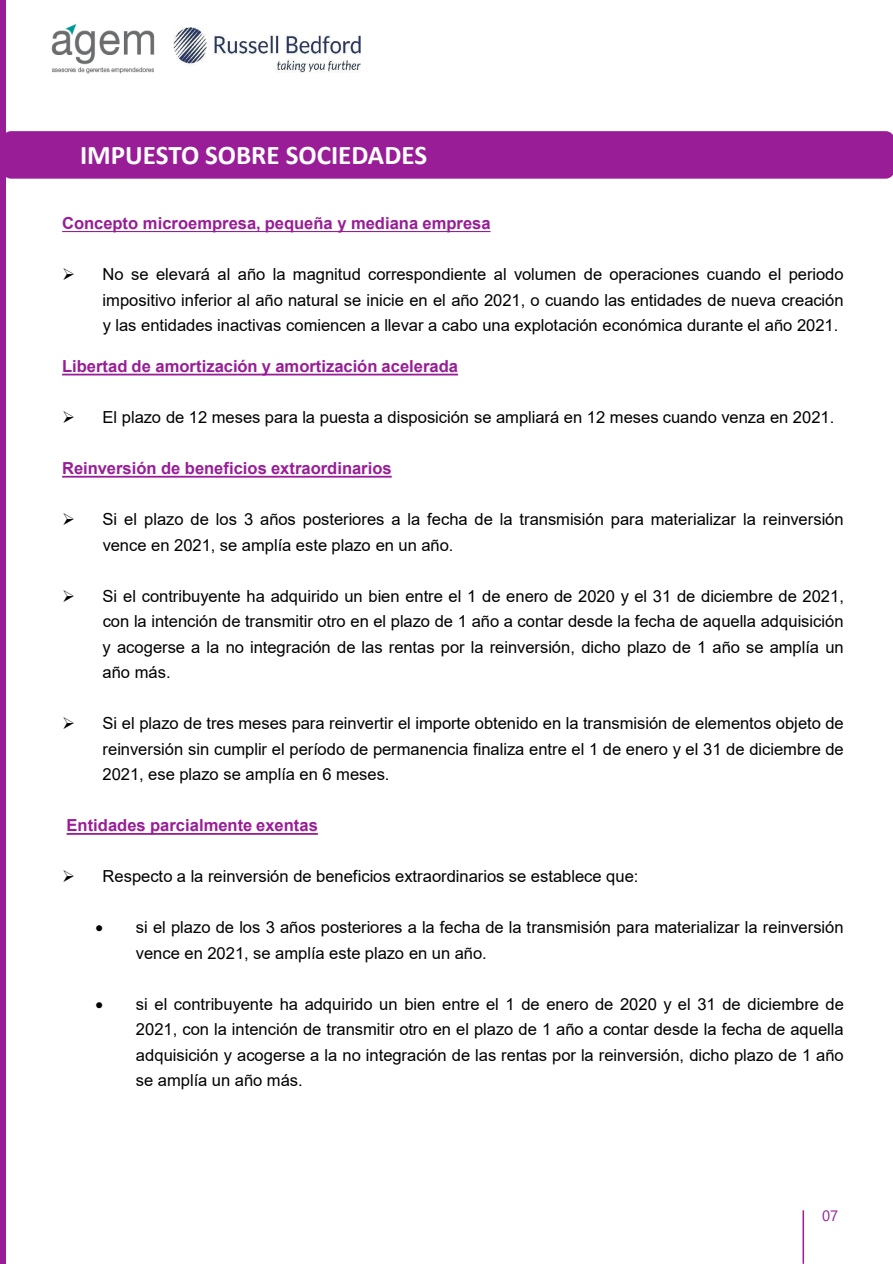
<style>
.page{position:relative;width:893px;height:1264px;background:#fff}
.page>*{position:absolute;margin:0;border:0;box-sizing:border-box;transform-origin:0 0}
.t1{font:700 27px "Calibri";color:#fff}
.t2{font:16.5px/25.5px "Arial";color:#000;text-align:justify}
.t3{font:700 16.5px "Arial";color:#981d97}
.t4{font:15px "Segoe UI";color:#981d97}
</style>
<div class="page">
<hr style="left:802px;top:1209px;width:2px;height:54px;background:#981d97">
<img style="left:174px;top:28px;width:186px;height:44px">
<img style="left:51px;top:24px;width:104px;height:50px">
<svg style="left:62px;top:231px;width:428px;height:1px"></svg>
<svg style="left:62px;top:373px;width:396px;height:2px"></svg>
<svg style="left:62px;top:475px;width:329px;height:2px"></svg>
<svg style="left:67px;top:833px;width:251px;height:1px"></svg>
<div style="left:0;top:0;width:5px;height:1263px;background:#981d97"></div>
<div style="left:5px;top:131px;width:887px;height:48px;background:#981d97"></div>
<p class="t1" style="left:80px;top:136px;width:349px">IMPUESTO SOBRE SOCIEDADES</p>
<p class="t3" style="left:62px;top:212px;width:430px">Concepto microempresa, pequeña y mediana empresa</p>
<p class="t2" style="left:103px;top:262px;width:742px;text-indent:-40px">➢ No se elevará al año la magnitud correspondiente al volumen de operaciones cuando el periodo impositivo inferior al año natural se inicie en el año 2021, o cuando las entidades de nueva creación y las entidades inactivas comiencen a llevar a cabo una explotación económica durante el año 2021.</p>
<p class="t3" style="left:62px;top:354px;width:397px">Libertad de amortización y amortización acelerada</p>
<p class="t2" style="left:62px;top:404px;width:773px">➢ El plazo de 12 meses para la puesta a disposición se ampliará en 12 meses cuando venza en 2021.</p>
<p class="t3" style="left:62px;top:456px;width:331px">Reinversión de beneficios extraordinarios</p>
<p class="t2" style="left:103px;top:506px;width:742px;text-indent:-41px">➢ Si el plazo de los 3 años posteriores a la fecha de la transmisión para materializar la reinversión vence en 2021, se amplía este plazo en un año.</p>
<p class="t2" style="left:103px;top:582px;width:742px;text-indent:-40px">➢ Si el contribuyente ha adquirido un bien entre el 1 de enero de 2020 y el 31 de diciembre de 2021, con la intención de transmitir otro en el plazo de 1 año a contar desde la fecha de aquella adquisición y acogerse a la no integración de las rentas por la reinversión, dicho plazo de 1 año se amplía un año más.</p>
<p class="t2" style="left:103px;top:710px;width:742px;text-indent:-40px">➢ Si el plazo de tres meses para reinvertir el importe obtenido en la transmisión de elementos objeto de reinversión sin cumplir el período de permanencia finaliza entre el 1 de enero y el 31 de diciembre de 2021, ese plazo se amplía en 6 meses.</p>
<p class="t3" style="left:67px;top:813px;width:253px">Entidades parcialmente exentas</p>
<p class="t2" style="left:62px;top:863px;width:578px">➢ Respecto a la reinversión de beneficios extraordinarios se establece que:</p>
<p class="t2" style="left:136px;top:914px;width:709px;text-indent:-40px">• si el plazo de los 3 años posteriores a la fecha de la transmisión para materializar la reinversión vence en 2021, se amplía este plazo en un año.</p>
<p class="t2" style="left:136px;top:991px;width:709px;text-indent:-40px">• si el contribuyente ha adquirido un bien entre el 1 de enero de 2020 y el 31 de diciembre de 2021, con la intención de transmitir otro en el plazo de 1 año a contar desde la fecha de aquella adquisición y acogerse a la no integración de las rentas por la reinversión, dicho plazo de 1 año se amplía un año más.</p>
<p class="t4" style="left:822px;top:1201px;width:18px">07</p>
</div>
